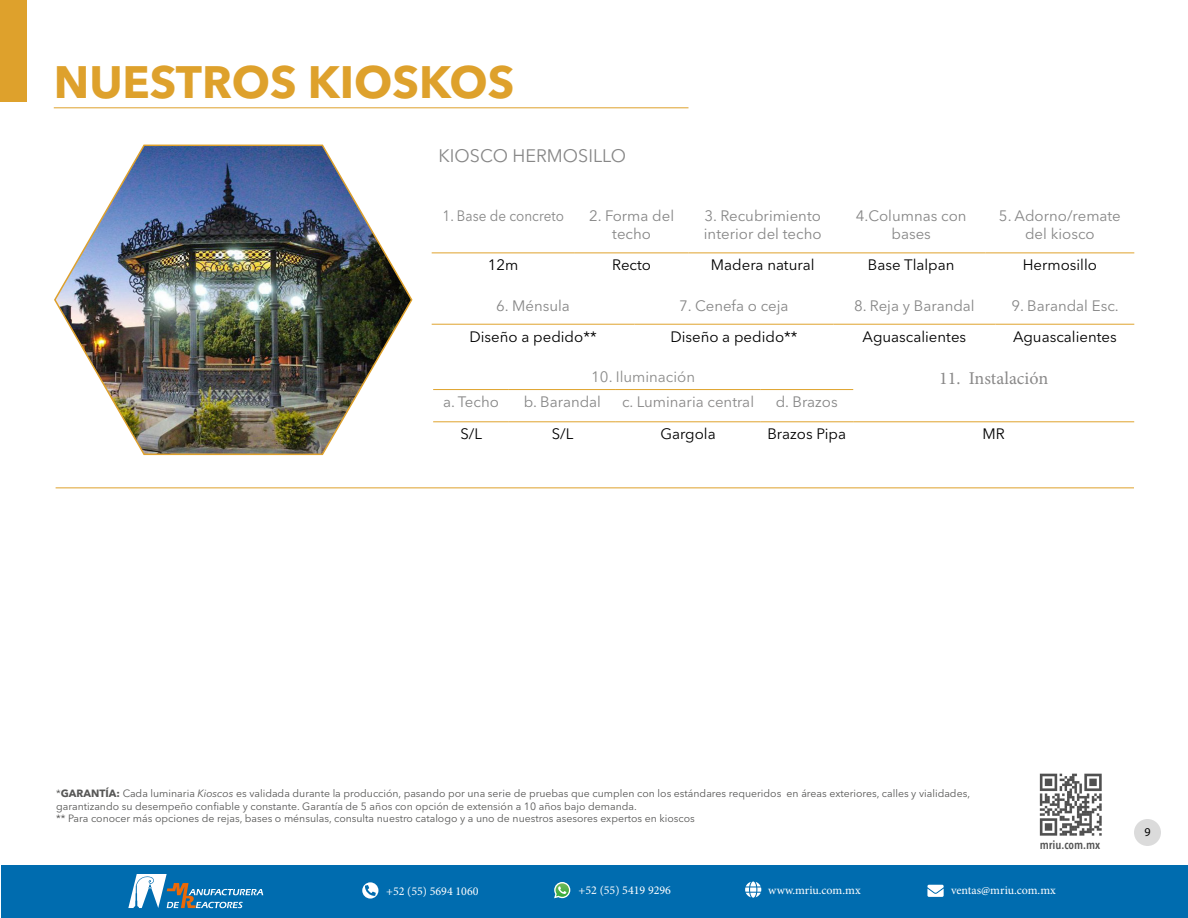
<style>
.page{position:relative;width:1188px;height:918px;background:#fff}
.page>*{position:absolute;margin:0;border:0;box-sizing:border-box;transform-origin:0 0}
.t1{font:700 45px "Avenir Next LT Pro";color:#dea12c}
.t2{font:18px "Avenir Next LT Pro";color:#878787}
.t3{font:18px "Minion Pro";color:#8a8989}
.t4{font:15px/18px "Avenir Next LT Pro";color:#878787;text-align:center}
.t5{font:15px "Avenir Next LT Pro";color:#000}
.t6{font:15px "Avenir Next LT Pro";color:#8a8989}
.t7{font:15px "Avenir Next LT Pro";color:#878787;scale:.9 1}
.t8{font:15px "Avenir Next LT Pro";color:#8c8c8b}
.t9{font:12px "Minion Pro";color:#fff}
.t10{font:600 condensed 12px "Avenir Next LT Pro";color:#000}
.t11{font:12px "Myriad Pro";color:#000}
.t12{font:10.5px/12.6px "Avenir Next LT Pro";color:#575756}
.s1{font-weight:700}
.s2{font-style:italic}
</style>
<div class="page">
<div style="left:0;top:0;width:27px;height:102px;background:#dea12c"></div>
<hr style="left:54px;top:108px;width:635px;height:1px;background:#dea12c">
<hr style="left:56px;top:488px;width:1078px;height:1px;background:#dea12c">
<img style="left:54px;top:144px;width:359px;height:312px">
<hr style="left:432px;top:253px;width:143px;height:1px;background:#dfa32d">
<hr style="left:575px;top:253px;width:114px;height:1px;background:#dfa32d">
<hr style="left:688px;top:253px;width:149px;height:1px;background:#dfa32d">
<hr style="left:837px;top:253px;width:149px;height:1px;background:#dfa32d">
<hr style="left:986px;top:253px;width:148px;height:1px;background:#dfa32d">
<hr style="left:853px;top:421px;width:281px;height:1px;background:#dfa32d">
<hr style="left:433px;top:389px;width:76px;height:1px;background:#dfa32d">
<hr style="left:509px;top:389px;width:107px;height:1px;background:#dfa32d">
<hr style="left:616px;top:389px;width:144px;height:1px;background:#dfa32d">
<hr style="left:760px;top:389px;width:93px;height:1px;background:#dfa32d">
<hr style="left:433px;top:421px;width:76px;height:1px;background:#dfa32d">
<hr style="left:509px;top:421px;width:107px;height:1px;background:#dfa32d">
<hr style="left:616px;top:421px;width:144px;height:1px;background:#dfa32d">
<hr style="left:760px;top:421px;width:93px;height:1px;background:#dfa32d">
<hr style="left:432px;top:324px;width:203px;height:1px;background:#dfa32d">
<hr style="left:634px;top:324px;width:199px;height:1px;background:#dfa32d">
<hr style="left:833px;top:324px;width:162px;height:1px;background:#dfa32d">
<hr style="left:995px;top:324px;width:139px;height:1px;background:#dfa32d">
<img style="left:1039px;top:773px;width:63px;height:63px">
<div style="left:1px;top:865px;width:1187px;height:53px;background:#006caf"></div>
<svg style="left:362px;top:882px;width:16px;height:17px"></svg>
<svg style="left:365px;top:885px;width:11px;height:11px"></svg>
<svg style="left:554px;top:882px;width:16px;height:16px"></svg>
<svg style="left:745px;top:881px;width:16px;height:17px"></svg>
<svg style="left:927px;top:885px;width:17px;height:12px"></svg>
<svg style="left:128px;top:874px;width:135px;height:34px"></svg>
<div style="left:1134px;top:819px;width:27px;height:27px;background:#dbdbdb;border-radius:50%"></div>
<h1 class="t1" style="left:54px;top:55px;width:462px">NUESTROS KIOSKOS</h1>
<h2 class="t2" style="left:439px;top:145px;width:189px">KIOSCO HERMOSILLO</h2>
<h3 class="t7" style="left:443px;top:207px;width:136px">1. Base de concreto</h3>
<h3 class="t4" style="left:589px;top:206px;width:87px">2. Forma del techo</h3>
<h3 class="t4" style="left:704px;top:206px;width:119px;text-align:left">3. Recubrimiento interior del techo</h3>
<h3 class="t4" style="left:856px;top:206px;width:112px">4.Columnas con bases</h3>
<h3 class="t4" style="left:999px;top:206px;width:123px">5. Adorno/remate del kiosco</h3>
<h3 class="t5" style="left:488px;top:256px;width:32px">12m</h3>
<h3 class="t5" style="left:612px;top:256px;width:40px">Recto</h3>
<h3 class="t5" style="left:711px;top:256px;width:105px">Madera natural</h3>
<h3 class="t5" style="left:868px;top:256px;width:88px">Base Tlalpan</h3>
<h3 class="t5" style="left:1023px;top:256px;width:76px">Hermosillo</h3>
<h3 class="t4" style="left:496px;top:296px;width:75px">6. Ménsula</h3>
<h3 class="t4" style="left:679px;top:296px;width:111px">7. Cenefa o ceja</h3>
<h3 class="t4" style="left:854px;top:296px;width:122px">8. Reja y Barandal</h3>
<h3 class="t4" style="left:1011px;top:296px;width:109px">9. Barandal Esc.</h3>
<h3 class="t5" style="left:470px;top:327px;width:129px">Diseño a pedido**</h3>
<h3 class="t5" style="left:670px;top:327px;width:129px">Diseño a pedido**</h3>
<h3 class="t5" style="left:863px;top:327px;width:105px">Aguascalientes</h3>
<h3 class="t5" style="left:1013px;top:327px;width:105px">Aguascalientes</h3>
<h3 class="t8" style="left:591px;top:368px;width:105px">10. Iluminación</h3>
<h2 class="t3" style="left:939px;top:366px;width:110px">11. Instalación</h2>
<h3 class="t4" style="left:443px;top:393px;width:57px">a. Techo</h3>
<h3 class="t4" style="left:524px;top:393px;width:79px">b. Barandal</h3>
<h3 class="t6" style="left:622px;top:393px;width:134px">c. Luminaria central</h3>
<h3 class="t4" style="left:776px;top:393px;width:63px">d. Brazos</h3>
<h3 class="t5" style="left:460px;top:425px;width:23px">S/L</h3>
<h3 class="t5" style="left:552px;top:425px;width:23px">S/L</h3>
<h3 class="t5" style="left:660px;top:425px;width:57px">Gargola</h3>
<h3 class="t5" style="left:767px;top:425px;width:80px">Brazos Pipa</h3>
<h3 class="t5" style="left:983px;top:425px;width:24px">MR</h3>
<p class="t12" style="left:56px;top:787px;width:915px">*<span class="s1">GARANTÍA:</span> Cada luminaria <span class="s2">Kioscos</span> es validada durante la producción, pasando por una serie de pruebas que cumplen con los estándares requeridos en áreas exteriores, calles y vialidades, garantizando su desempeño confiable y constante. Garantía de 5 años con opción de extensión a 10 años bajo demanda.<br>** Para conocer más opciones de rejas, bases o ménsulas, consulta nuestro catalogo y a uno de nuestros asesores expertos en kioscos</p>
<p class="t10" style="left:1040px;top:838px;width:62px">mriu.com.mx</p>
<p class="t9" style="left:386px;top:883px;width:94px">+52 (55) 5694 1060</p>
<p class="t9" style="left:579px;top:883px;width:94px">+52 (55) 5419 9296</p>
<p class="t9" style="left:768px;top:883px;width:94px">www.mriu.com.mx</p>
<p class="t9" style="left:951px;top:882px;width:106px">ventas@mriu.com.mx</p>
<p class="t11" style="left:1144px;top:825px;width:8px">9</p>
</div>
